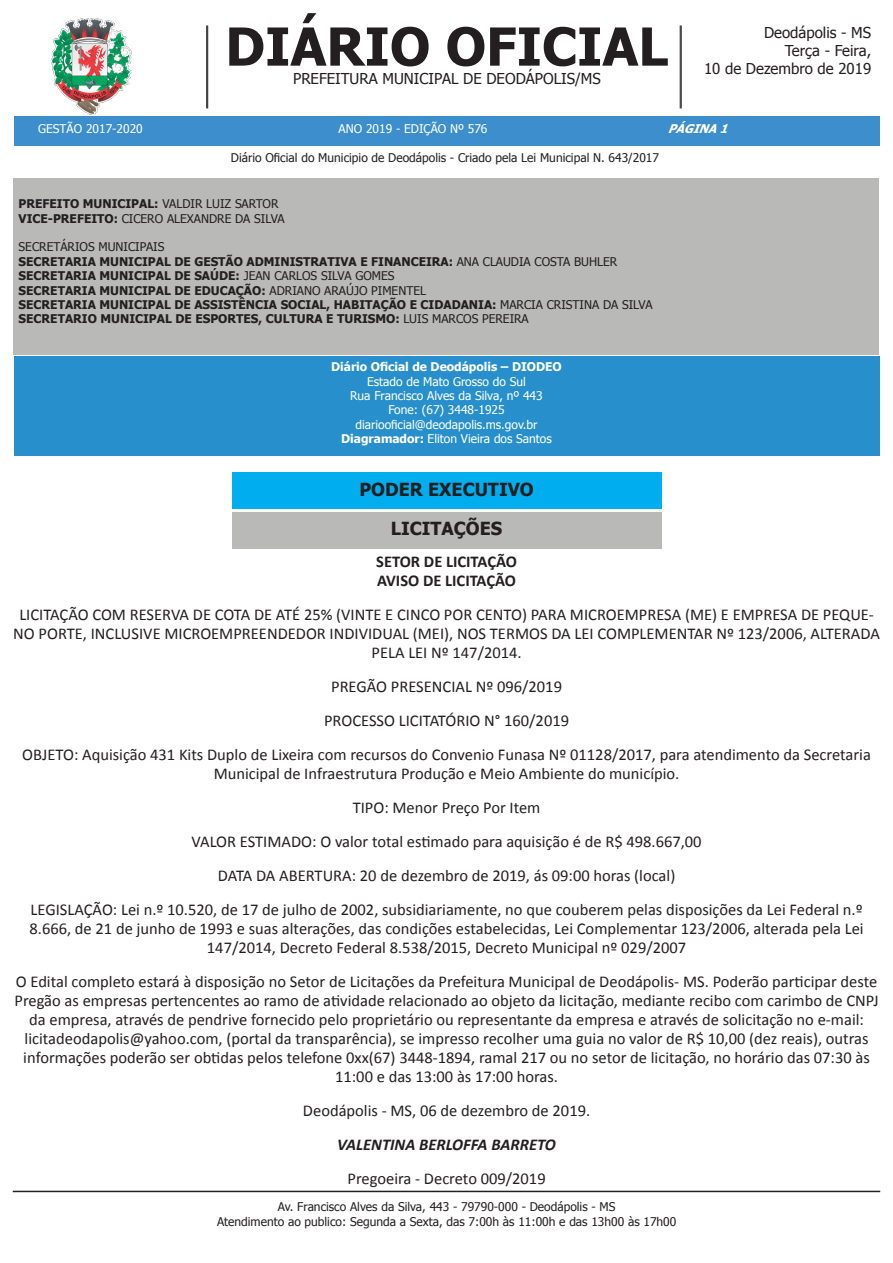
<style>
.page{position:relative;width:893px;height:1263px;background:#fff}
.page>*{position:absolute;margin:0;border:0;box-sizing:border-box;transform-origin:0 0}
.t1{font:700 52.5px "Tahoma";color:#231f20}
.t2{font:700 18px "Tahoma";color:#231f20}
.t3{font:16.5px/18.9px "Calibri";color:#231f20;text-align:center}
.t4{font:700 16.5px/18.9px "Calibri";color:#231f20}
.t5{font:italic 700 16.5px "Calibri";color:#231f20}
.t6{font:15px/18px "Tahoma";color:#231f20;text-align:right}
.t7{font:700 12px/14.4px "Tahoma";color:#231f20}
.t8{font:12px/14.4px "Tahoma";color:#231f20}
.t9{font:12px/14.4px "Tahoma";color:#fff;text-align:center}
.t10{font:700 12px "Tahoma";color:#fff}
.t11{font:italic 700 12px "Tahoma";color:#fff}
.s1{font-weight:700}
.s2{font-weight:400}
</style>
<div class="page">
<div style="left:14px;top:357px;width:866px;height:99px;background:#2790cc"></div>
<div style="left:13px;top:178px;width:866px;height:176px;background:#b9b9b8"></div>
<hr style="left:207px;top:26px;width:1px;height:82px;background:#231f20">
<hr style="left:206px;top:26px;width:1px;height:82px;background:#231f20">
<hr style="left:681px;top:26px;width:1px;height:82px;background:#231f20">
<hr style="left:680px;top:26px;width:1px;height:82px;background:#231f20">
<div style="left:14px;top:117px;width:865px;height:29px;background:#3c8ecc"></div>
<hr style="left:13px;top:1191px;width:867px;height:1px;background:#231f20">
<img style="left:52px;top:18px;width:80px;height:96px">
<div style="left:232px;top:472px;width:429px;height:36px;background:#00aeef"></div>
<div style="left:232px;top:512px;width:429px;height:36px;background:#b9b9b8"></div>
<p class="t9" style="left:38px;top:122px;width:106px">GESTÃO 2017-2020</p>
<h1 class="t1" style="left:225px;top:10px;width:444px">DIÁRIO OFICIAL</h1>
<p class="t6" style="left:293px;top:70px;width:309px">PREFEITURA MUNICIPAL DE DEODÁPOLIS/MS</p>
<p class="t6" style="left:704px;top:24px;width:169px">Deodápolis - MS<br>Terça - Feira,<br>10 de Dezembro de 2019</p>
<p class="t9" style="left:339px;top:122px;width:150px">ANO 2019 - EDIÇÃO Nº 576</p>
<p class="t8" style="left:231px;top:151px;width:430px">Diário Oficial do Municipio de Deodápolis - Criado pela Lei Municipal N. 643/2017</p>
<p class="t11" style="left:668px;top:120px;width:68px">PÁGINA1</p>
<p class="t8" style="left:19px;top:197px;width:268px"><span class="s1">PREFEITO MUNICIPAL:</span> VALDIR LUIZ SARTOR<br><span class="s1">VICE-PREFEITO:</span> CICERO ALEXANDRE DA SILVA</p>
<p class="t7" style="left:19px;top:240px;width:635px"><span class="s2">SECRETÁRIOS MUNICIPAIS<br></span>SECRETARIA MUNICIPAL DE GESTÃO ADMINISTRATIVA E FINANCEIRA: <span class="s2">ANA CLAUDIA COSTA BUHLER </span>SECRETARIA MUNICIPAL DE SAÚDE: <span class="s2">JEAN CARLOS SILVA GOMES<br></span>SECRETARIA MUNICIPAL DE EDUCAÇÃO: <span class="s2">ADRIANO ARAÚJO PIMENTEL<br></span>SECRETARIA MUNICIPAL DE ASSISTÊNCIA SOCIAL, HABITAÇÃO E CIDADANIA: <span class="s2">MARCIA CRISTINA DA SILVA </span>SECRETARIO MUNICIPAL DE ESPORTES, CULTURA E TURISMO: <span class="s2">LUIS MARCOS PEREIRA</span></p>
<p class="t10" style="left:331px;top:358px;width:232px">Diário Oficial de Deodápolis – DIODEO</p>
<p class="t9" style="left:341px;top:375px;width:212px">Estado de Mato Grosso do Sul<br>Rua Francisco Alves da Silva, nº 443<br>Fone: (67) 3448-1925 diariooficial@deodapolis.ms.gov.br<br><span class="s1">Diagramador:</span> Eliton Vieira dos Santos</p>
<p class="t2" style="left:359px;top:476px;width:176px">PODER EXECUTIVO</p>
<p class="t2" style="left:391px;top:516px;width:113px">LICITAÇÕES</p>
<p class="t4" style="left:376px;top:552px;width:142px">SETOR DE LICITAÇÃO<br>AVISO DE LICITAÇÃO</p>
<p class="t3" style="left:13px;top:605px;width:868px">LICITAÇÃO COM RESERVA DE COTA DE ATÉ 25% (VINTE E CINCO POR CENTO) PARA MICROEMPRESA (ME) E EMPRESA DE PEQUE-<br>NO PORTE, INCLUSIVE MICROEMPREENDEDOR INDIVIDUAL (MEI), NOS TERMOS DA LEI COMPLEMENTAR Nº 123/2006, ALTERADA<br>PELA LEI Nº 147/2014.</p>
<p class="t3" style="left:331px;top:677px;width:232px">PREGÃO PRESENCIAL Nº 096/2019</p>
<p class="t3" style="left:324px;top:711px;width:246px">PROCESSO LICITATÓRIO N° 160/2019</p>
<p class="t3" style="left:22px;top:745px;width:850px">OBJETO: Aquisição 431 Kits Duplo de Lixeira com recursos do Convenio Funasa Nº 01128/2017, para atendimento da Secretaria<br>Municipal de Infraestrutura Produção e Meio Ambiente do município.</p>
<p class="t3" style="left:353px;top:798px;width:189px">TIPO: Menor Preço Por Item</p>
<p class="t3" style="left:192px;top:832px;width:512px">VALOR ESTIMADO: O valor total estimado para aquisição é de R$ 498.667,00</p>
<p class="t3" style="left:218px;top:865px;width:459px">DATA DA ABERTURA: 20 de dezembro de 2019, ás 09:00 horas (local)</p>
<p class="t3" style="left:29px;top:899px;width:836px">LEGISLAÇÃO: Lei n.º 10.520, de 17 de julho de 2002, subsidiariamente, no que couberem pelas disposições da Lei Federal n.º<br>8.666, de 21 de junho de 1993 e suas alterações, das condições estabelecidas, Lei Complementar 123/2006, alterada pela Lei<br>147/2014, Decreto Federal 8.538/2015, Decreto Municipal nº 029/2007</p>
<p class="t3" style="left:15px;top:971px;width:865px">O Edital completo estará à disposição no Setor de Licitações da Prefeitura Municipal de Deodápolis- MS. Poderão participar deste Pregão as empresas pertencentes ao ramo de atividade relacionado ao objeto da licitação, mediante recibo com carimbo de CNPJ da empresa, através de pendrive fornecido pelo proprietário ou representante da empresa e através de solicitação no e-mail: licitadeodapolis@yahoo.com, (portal da transparência), se impresso recolher uma guia no valor de R$ 10,00 (dez reais), outras informações poderão ser obtidas pelos telefone 0xx(67) 3448-1894, ramal 217 ou no setor de licitação, no horário das 07:30 às 11:00 e das 13:00 às 17:00 horas.</p>
<p class="t3" style="left:303px;top:1100px;width:289px">Deodápolis - MS, 06 de dezembro de 2019.</p>
<p class="t5" style="left:337px;top:1132px;width:220px">VALENTINA BERLOFFA BARRETO</p>
<p class="t3" style="left:347px;top:1168px;width:200px">Pregoeira - Decreto 009/2019</p>
<p class="t8" style="left:217px;top:1200px;width:461px;text-align:center">Av. Francisco Alves da Silva, 443 - 79790-000 - Deodápolis - MS<br>Atendimento ao publico: Segunda a Sexta, das 7:00h às 11:00h e das 13h00 às 17h00</p>
</div>
